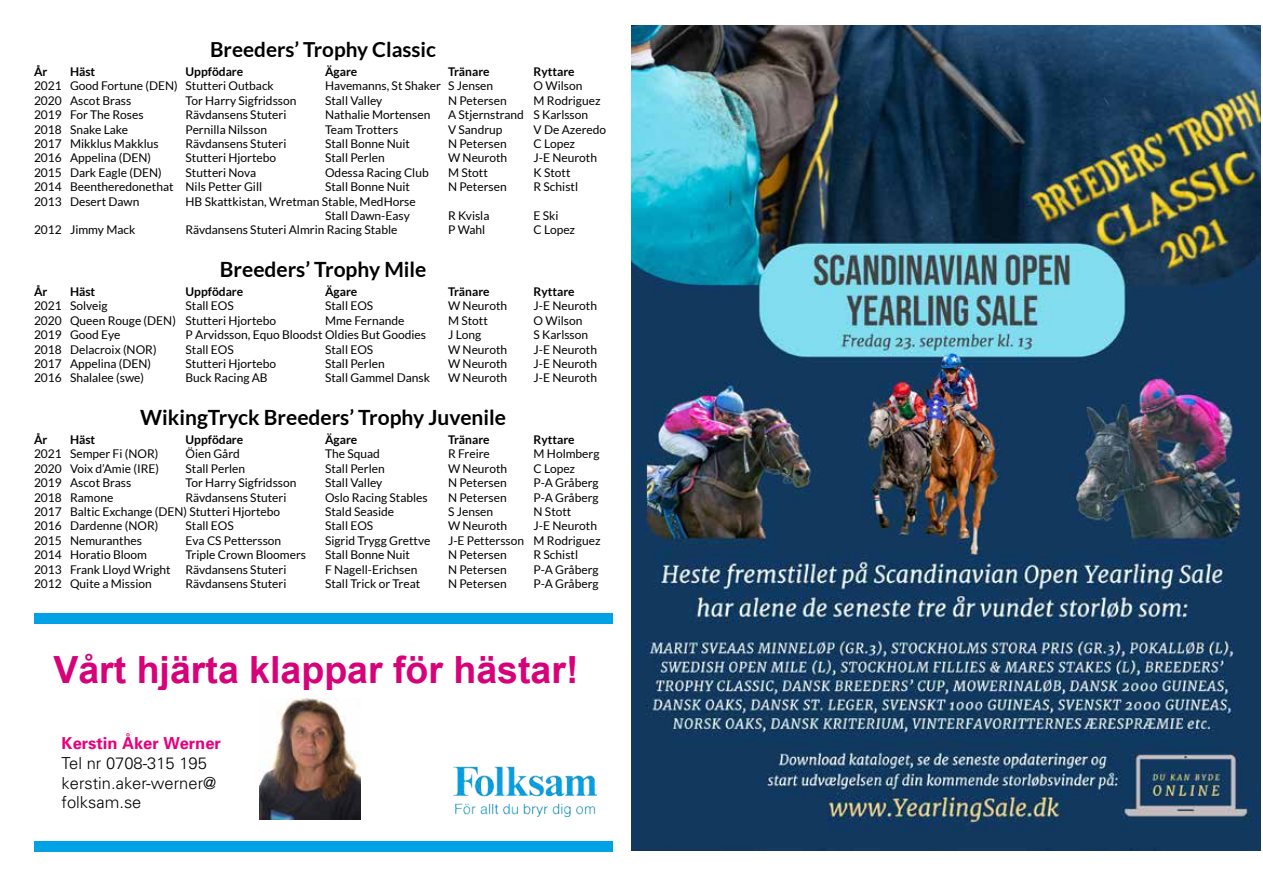
<style>
.page{position:relative;width:1263px;height:893px;background:#fff}
.page>*{position:absolute;margin:0;border:0;box-sizing:border-box;transform-origin:0 0}
.t1{font:700 37.5px "Arial";color:#d7027a}
.t2{font:700 21px "Lato";color:#000}
.t3{font:700 20.7px "Lato";color:#000}
.t4{font:300 16.5px/19.8px "Univers";color:#000}
.t5{font:16.5px/19.8px "Minion Pro";color:#000}
.t6{font:700 16.5px "Univers";color:#e6007c}
.t7{font:12px/14.4px "Lato";color:#000}
.t8{font:700 12px "Lato";color:#000}
</style>
<div class="page">
<img style="left:631px;top:26px;width:630px;height:824px">
<img style="left:453px;top:766px;width:144px;height:51px">
<img style="left:260px;top:698px;width:100px;height:121px">
<div style="left:34px;top:842px;width:578px;height:10px;background:#00a1e5"></div>
<div style="left:34px;top:614px;width:578px;height:10px;background:#00a1e5"></div>
<h3 class="t3" style="left:210px;top:38px;width:227px">Breeders’ Trophy Classic</h3>
<p class="t8" style="left:34px;top:65px;width:15px">År</p>
<p class="t8" style="left:70px;top:65px;width:27px">Häst</p>
<p class="t8" style="left:186px;top:65px;width:59px">Uppfödare</p>
<p class="t8" style="left:325px;top:65px;width:34px">Ägare</p>
<p class="t8" style="left:448px;top:65px;width:43px">Tränare</p>
<p class="t8" style="left:534px;top:65px;width:43px">Ryttare</p>
<p class="t7" style="left:34px;top:79px;width:241px">2021 Good Fortune (DEN) Stutteri Outback</p>
<p class="t7" style="left:325px;top:79px;width:170px">Havemanns, St Shaker S Jensen</p>
<p class="t7" style="left:534px;top:79px;width:50px">O Wilson</p>
<p class="t7" style="left:34px;top:93px;width:99px">2020 Ascot Brass</p>
<p class="t7" style="left:186px;top:93px;width:112px">Tor Harry Sigfridsson</p>
<p class="t7" style="left:325px;top:93px;width:59px">Stall Valley</p>
<p class="t7" style="left:448px;top:93px;width:60px">N Petersen</p>
<p class="t7" style="left:534px;top:93px;width:69px">M Rodriguez</p>
<p class="t7" style="left:34px;top:108px;width:111px">2019 For The Roses</p>
<p class="t7" style="left:186px;top:108px;width:102px">Rävdansens Stuteri</p>
<p class="t7" style="left:325px;top:108px;width:107px">Nathalie Mortensen</p>
<p class="t7" style="left:448px;top:108px;width:142px">A Stjernstrand S Karlsson</p>
<p class="t7" style="left:34px;top:122px;width:96px">2018 Snake Lake</p>
<p class="t7" style="left:186px;top:122px;width:83px">Pernilla Nilsson</p>
<p class="t7" style="left:325px;top:122px;width:75px">Team Trotters</p>
<p class="t7" style="left:448px;top:122px;width:56px">V Sandrup</p>
<p class="t7" style="left:534px;top:122px;width:74px">V De Azeredo</p>
<p class="t7" style="left:34px;top:136px;width:126px">2017 Mikklus Makklus</p>
<p class="t7" style="left:186px;top:136px;width:102px">Rävdansens Stuteri</p>
<p class="t7" style="left:325px;top:136px;width:87px">Stall Bonne Nuit</p>
<p class="t7" style="left:448px;top:136px;width:60px">N Petersen</p>
<p class="t7" style="left:534px;top:136px;width:43px">C Lopez</p>
<p class="t7" style="left:34px;top:151px;width:119px">2016 Appelina (DEN)</p>
<p class="t7" style="left:186px;top:151px;width:92px">Stutteri Hjortebo</p>
<p class="t7" style="left:325px;top:151px;width:61px">Stall Perlen</p>
<p class="t7" style="left:448px;top:151px;width:61px">W Neuroth</p>
<p class="t7" style="left:534px;top:151px;width:65px">J-E Neuroth</p>
<p class="t7" style="left:34px;top:165px;width:129px">2015 Dark Eagle (DEN)</p>
<p class="t7" style="left:186px;top:165px;width:72px">Stutteri Nova</p>
<p class="t7" style="left:325px;top:165px;width:105px">Odessa Racing Club</p>
<p class="t7" style="left:448px;top:165px;width:41px">M Stott</p>
<p class="t7" style="left:534px;top:165px;width:38px">K Stott</p>
<p class="t7" style="left:34px;top:180px;width:230px">2014 Beentheredonethat Nils Petter Gill</p>
<p class="t7" style="left:325px;top:180px;width:87px">Stall Bonne Nuit</p>
<p class="t7" style="left:448px;top:180px;width:60px">N Petersen</p>
<p class="t7" style="left:534px;top:180px;width:46px">R Schistl</p>
<p class="t7" style="left:34px;top:194px;width:107px">2013 Desert Dawn</p>
<p class="t7" style="left:325px;top:194px;width:92px;text-indent:-140px">HB Skattkistan, Wretman Stable, MedHorse<br>Stall Dawn-Easy</p>
<p class="t7" style="left:448px;top:208px;width:43px">R Kvisla</p>
<p class="t7" style="left:534px;top:208px;width:27px">E Ski</p>
<p class="t7" style="left:34px;top:223px;width:103px">2012 Jimmy Mack</p>
<p class="t7" style="left:186px;top:223px;width:213px">Rävdansens Stuteri Almrin Racing Stable</p>
<p class="t7" style="left:448px;top:223px;width:39px">P Wahl</p>
<p class="t7" style="left:534px;top:223px;width:43px">C Lopez</p>
<h2 class="t2" style="left:220px;top:258px;width:208px">Breeders’ Trophy Mile</h2>
<p class="t8" style="left:34px;top:285px;width:15px">År</p>
<p class="t8" style="left:70px;top:285px;width:27px">Häst</p>
<p class="t8" style="left:186px;top:285px;width:59px">Uppfödare</p>
<p class="t8" style="left:325px;top:285px;width:34px">Ägare</p>
<p class="t8" style="left:448px;top:285px;width:43px">Tränare</p>
<p class="t8" style="left:534px;top:285px;width:43px">Ryttare</p>
<p class="t7" style="left:34px;top:299px;width:75px">2021 Solveig</p>
<p class="t7" style="left:186px;top:299px;width:50px">Stall EOS</p>
<p class="t7" style="left:325px;top:299px;width:50px">Stall EOS</p>
<p class="t7" style="left:448px;top:299px;width:61px">W Neuroth</p>
<p class="t7" style="left:534px;top:299px;width:65px">J-E Neuroth</p>
<p class="t7" style="left:34px;top:313px;width:244px">2020 Queen Rouge (DEN) Stutteri Hjortebo</p>
<p class="t7" style="left:325px;top:313px;width:81px">Mme Fernande</p>
<p class="t7" style="left:448px;top:313px;width:41px">M Stott</p>
<p class="t7" style="left:534px;top:313px;width:50px">O Wilson</p>
<p class="t7" style="left:34px;top:328px;width:88px">2019 Good Eye</p>
<p class="t7" style="left:186px;top:328px;width:242px">P Arvidsson, Equo Bloodst Oldies But Goodies</p>
<p class="t7" style="left:448px;top:328px;width:35px">J Long</p>
<p class="t7" style="left:534px;top:328px;width:56px">S Karlsson</p>
<p class="t7" style="left:34px;top:342px;width:124px">2018 Delacroix (NOR)</p>
<p class="t7" style="left:186px;top:342px;width:50px">Stall EOS</p>
<p class="t7" style="left:325px;top:342px;width:50px">Stall EOS</p>
<p class="t7" style="left:448px;top:342px;width:61px">W Neuroth</p>
<p class="t7" style="left:534px;top:342px;width:65px">J-E Neuroth</p>
<p class="t7" style="left:34px;top:356px;width:119px">2017 Appelina (DEN)</p>
<p class="t7" style="left:186px;top:356px;width:92px">Stutteri Hjortebo</p>
<p class="t7" style="left:325px;top:356px;width:61px">Stall Perlen</p>
<p class="t7" style="left:448px;top:356px;width:61px">W Neuroth</p>
<p class="t7" style="left:534px;top:356px;width:65px">J-E Neuroth</p>
<p class="t7" style="left:34px;top:371px;width:111px">2016 Shalalee (swe)</p>
<p class="t7" style="left:186px;top:371px;width:84px">Buck Racing AB</p>
<p class="t7" style="left:325px;top:371px;width:106px">Stall Gammel Dansk</p>
<p class="t7" style="left:448px;top:371px;width:61px">W Neuroth</p>
<p class="t7" style="left:534px;top:371px;width:65px">J-E Neuroth</p>
<h2 class="t2" style="left:140px;top:406px;width:367px">WikingTryck Breeders’ Trophy Juvenile</h2>
<p class="t8" style="left:34px;top:433px;width:15px">År</p>
<p class="t8" style="left:70px;top:433px;width:27px">Häst</p>
<p class="t8" style="left:186px;top:433px;width:59px">Uppfödare</p>
<p class="t8" style="left:325px;top:433px;width:34px">Ägare</p>
<p class="t8" style="left:448px;top:433px;width:43px">Tränare</p>
<p class="t8" style="left:534px;top:433px;width:43px">Ryttare</p>
<p class="t7" style="left:34px;top:447px;width:126px">2021 Semper Fi (NOR)</p>
<p class="t7" style="left:186px;top:447px;width:56px">Öien Gård</p>
<p class="t7" style="left:325px;top:447px;width:56px">The Squad</p>
<p class="t7" style="left:448px;top:447px;width:43px">R Freire</p>
<p class="t7" style="left:534px;top:447px;width:67px">M Holmberg</p>
<p class="t7" style="left:34px;top:461px;width:127px">2020 Voix d’Amie (IRE)</p>
<p class="t7" style="left:186px;top:461px;width:61px">Stall Perlen</p>
<p class="t7" style="left:325px;top:461px;width:61px">Stall Perlen</p>
<p class="t7" style="left:448px;top:461px;width:61px">W Neuroth</p>
<p class="t7" style="left:534px;top:461px;width:43px">C Lopez</p>
<p class="t7" style="left:34px;top:476px;width:99px">2019 Ascot Brass</p>
<p class="t7" style="left:186px;top:476px;width:112px">Tor Harry Sigfridsson</p>
<p class="t7" style="left:325px;top:476px;width:59px">Stall Valley</p>
<p class="t7" style="left:448px;top:476px;width:60px">N Petersen</p>
<p class="t7" style="left:534px;top:476px;width:67px">P-A Gråberg</p>
<p class="t7" style="left:34px;top:490px;width:81px">2018 Ramone</p>
<p class="t7" style="left:186px;top:490px;width:102px">Rävdansens Stuteri</p>
<p class="t7" style="left:325px;top:490px;width:104px">Oslo Racing Stables</p>
<p class="t7" style="left:448px;top:490px;width:60px">N Petersen</p>
<p class="t7" style="left:534px;top:490px;width:67px">P-A Gråberg</p>
<p class="t7" style="left:34px;top:504px;width:248px">2017 Baltic Exchange (DEN) Stutteri Hjortebo</p>
<p class="t7" style="left:325px;top:504px;width:71px">Stald Seaside</p>
<p class="t7" style="left:448px;top:504px;width:47px">S Jensen</p>
<p class="t7" style="left:534px;top:504px;width:39px">N Stott</p>
<p class="t7" style="left:34px;top:519px;width:126px">2016 Dardenne (NOR)</p>
<p class="t7" style="left:186px;top:519px;width:50px">Stall EOS</p>
<p class="t7" style="left:325px;top:519px;width:50px">Stall EOS</p>
<p class="t7" style="left:448px;top:519px;width:61px">W Neuroth</p>
<p class="t7" style="left:534px;top:519px;width:65px">J-E Neuroth</p>
<p class="t7" style="left:34px;top:533px;width:109px">2015 Nemuranthes</p>
<p class="t7" style="left:186px;top:533px;width:97px">Eva CS Pettersson</p>
<p class="t7" style="left:325px;top:533px;width:107px">Sigrid Trygg Grettve</p>
<p class="t7" style="left:448px;top:533px;width:154px">J-E Pettersson M Rodriguez</p>
<p class="t7" style="left:34px;top:548px;width:115px">2014 Horatio Bloom</p>
<p class="t7" style="left:186px;top:548px;width:122px">Triple Crown Bloomers</p>
<p class="t7" style="left:325px;top:548px;width:87px">Stall Bonne Nuit</p>
<p class="t7" style="left:448px;top:548px;width:60px">N Petersen</p>
<p class="t7" style="left:534px;top:548px;width:46px">R Schistl</p>
<p class="t7" style="left:34px;top:562px;width:254px">2013 Frank Lloyd Wright Rävdansens Stuteri</p>
<p class="t7" style="left:325px;top:562px;width:94px">F Nagell-Erichsen</p>
<p class="t7" style="left:448px;top:562px;width:60px">N Petersen</p>
<p class="t7" style="left:534px;top:562px;width:67px">P-A Gråberg</p>
<p class="t7" style="left:34px;top:576px;width:119px">2012 Quite a Mission</p>
<p class="t7" style="left:186px;top:576px;width:102px">Rävdansens Stuteri</p>
<p class="t7" style="left:325px;top:576px;width:97px">Stall Trick or Treat</p>
<p class="t7" style="left:448px;top:576px;width:60px">N Petersen</p>
<p class="t7" style="left:534px;top:576px;width:67px">P-A Gråberg</p>
<h1 class="t1" style="left:53px;top:645px;width:527px">Vårt hjärta klappar för hästar!</h1>
<h3 class="t6" style="left:62px;top:733px;width:161px">Kerstin Åker Werner</h3>
<h3 class="t4" style="left:62px;top:753px;width:156px">Tel nr 0708-315 195 kerstin.aker-werner@ folksam.se</h3>
<h3 class="t5" style="left:53px;top:781px;width:94px">0650-270 13<br>070-632 26 28</h3>
</div>
